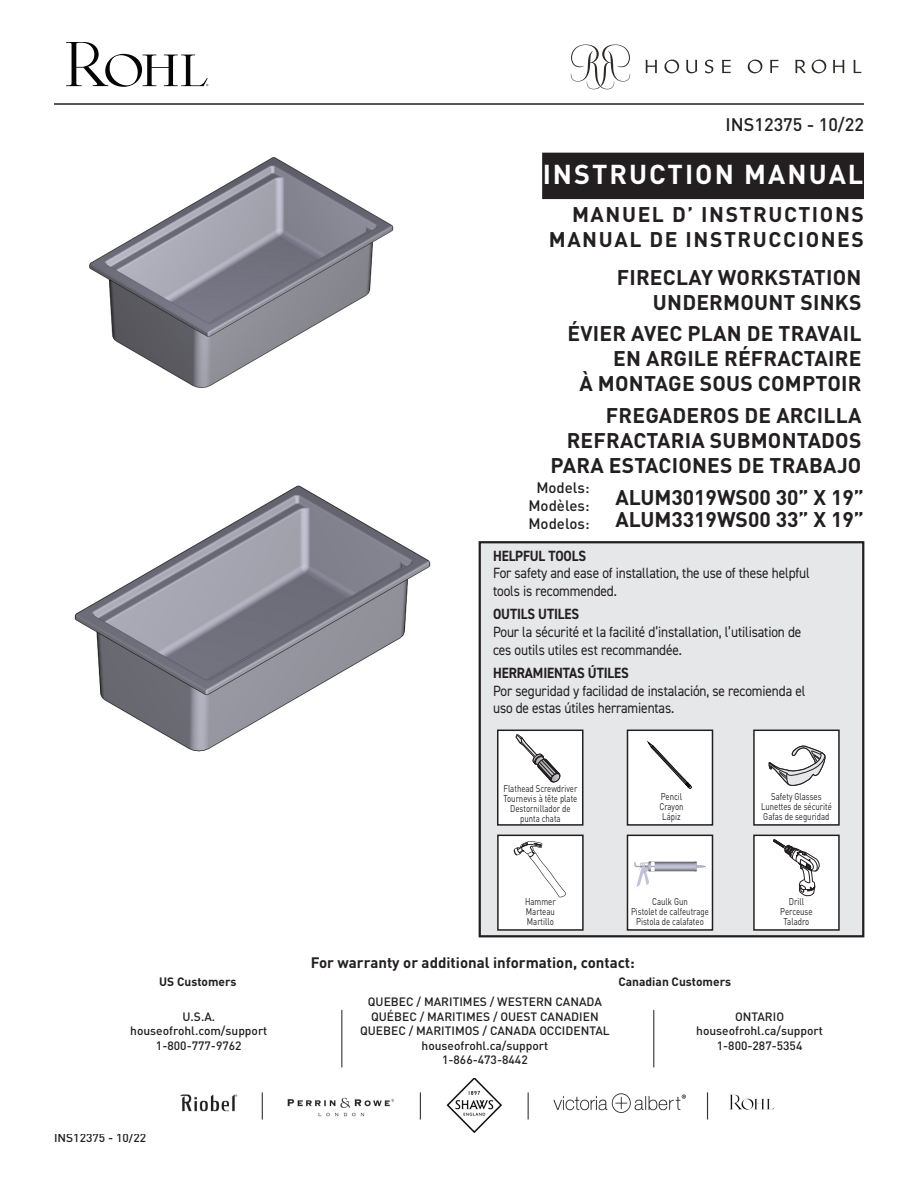
<style>
.page{position:relative;width:918px;height:1188px;background:#fff}
.page>*{position:absolute;margin:0;border:0;box-sizing:border-box;transform-origin:0 0}
.t1{font:700 27px "DIN Pro";letter-spacing:.075em;color:#fff}
.t2{font:700 21px "DIN Pro";letter-spacing:.01em;color:#231f20}
.t3{font:700 21px "DIN Pro";letter-spacing:.075em;color:#231f20}
.t4{font:500 18px "DIN Pro";color:#231f20}
.t5{font:700 15px "DIN Pro";color:#231f20}
.t6{font:500 15px "DIN Pro";color:#231f20}
.t7{font:14.85px/17.5px "DIN2014";letter-spacing:-.01em;color:#231f20;scale:.9 1}
.t8{font:500 12px "DIN Pro";color:#231f20}
.t9{font:700 12px "DIN Pro";color:#231f20}
.Tools{font:9.75px "DIN Pro";color:#231f20;scale:.8 1}
.s1{font-weight:700}
</style>
<div class="page">
<svg style="left:571px;top:44px;width:59px;height:45px"></svg>
<svg style="left:645px;top:60px;width:12px;height:13px"></svg>
<svg style="left:686px;top:60px;width:11px;height:13px"></svg>
<svg style="left:705px;top:60px;width:8px;height:13px"></svg>
<svg style="left:722px;top:60px;width:9px;height:13px"></svg>
<svg style="left:747px;top:60px;width:15px;height:13px"></svg>
<svg style="left:664px;top:60px;width:15px;height:13px"></svg>
<svg style="left:770px;top:60px;width:9px;height:13px"></svg>
<svg style="left:795px;top:60px;width:31px;height:13px"></svg>
<svg style="left:833px;top:60px;width:11px;height:13px"></svg>
<svg style="left:853px;top:60px;width:9px;height:13px"></svg>
<svg style="left:66px;top:42px;width:142px;height:45px"></svg>
<hr style="left:54px;top:103px;width:810px;height:2px;background:#231f20">
<div style="left:543px;top:153px;width:320px;height:45px;background:#231f20"></div>
<div style="left:542px;top:153px;width:322px;height:46px;border:2px solid #231f20"></div>
<img style="left:180px;top:1078px;width:594px;height:54px">
<hr style="left:341px;top:1010px;width:1px;height:57px;background:#231f20">
<hr style="left:653px;top:1010px;width:1px;height:57px;background:#231f20">
<div style="left:480px;top:542px;width:383px;height:394px;background:#e6e7e9"></div>
<div style="left:479px;top:541px;width:385px;height:396px;border:2px solid #231f20"></div>
<div style="left:498px;top:730px;width:85px;height:95px;background:#fff"></div>
<svg style="left:515px;top:734px;width:45px;height:49px"></svg>
<div style="left:497px;top:730px;width:87px;height:96px;border:2px solid #231f20"></div>
<div style="left:627px;top:730px;width:86px;height:95px;background:#fff"></div>
<svg style="left:646px;top:740px;width:46px;height:50px"></svg>
<div style="left:627px;top:730px;width:86px;height:96px;border:2px solid #231f20"></div>
<div style="left:754px;top:730px;width:85px;height:95px;background:#fff"></div>
<svg style="left:768px;top:745px;width:58px;height:41px"></svg>
<div style="left:753px;top:730px;width:87px;height:96px;border:2px solid #231f20"></div>
<div style="left:498px;top:835px;width:85px;height:95px;background:#fff"></div>
<div style="left:497px;top:835px;width:87px;height:96px;border:2px solid #231f20"></div>
<div style="left:627px;top:835px;width:86px;height:95px;background:#fff"></div>
<img style="left:634px;top:861px;width:72px;height:26px">
<div style="left:627px;top:835px;width:86px;height:96px;border:2px solid #231f20"></div>
<div style="left:754px;top:835px;width:85px;height:95px;background:#fff"></div>
<div style="left:753px;top:835px;width:87px;height:96px;border:2px solid #231f20"></div>
<svg style="left:773px;top:839px;width:47px;height:58px"></svg>
<svg style="left:514px;top:834px;width:52px;height:63px"></svg>
<img style="left:89px;top:157px;width:305px;height:231px">
<img style="left:74px;top:485px;width:357px;height:267px">
<p class="t4" style="left:726px;top:110px;width:140px">INS12375 - 10/22</p>
<p class="t1" style="left:543px;top:153px;width:322px">INSTRUCTION MANUAL</p>
<p class="t3" style="left:572px;top:198px;width:293px">MANUEL D’ INSTRUCTIONS</p>
<p class="t3" style="left:549px;top:223px;width:317px">MANUAL DE INSTRUCCIONES</p>
<p class="t2" style="left:617px;top:261px;width:246px">FIRECLAY WORKSTATION</p>
<p class="t2" style="left:653px;top:286px;width:210px">UNDERMOUNT SINKS</p>
<p class="t2" style="left:568px;top:317px;width:295px">ÉVIER AVEC PLAN DE TRAVAIL</p>
<p class="t2" style="left:613px;top:342px;width:250px">EN ARGILE RÉFRACTAIRE</p>
<p class="t2" style="left:579px;top:367px;width:284px">À MONTAGE SOUS COMPTOIR</p>
<p class="t2" style="left:606px;top:399px;width:257px">FREGADEROS DE ARCILLA</p>
<p class="t2" style="left:567px;top:424px;width:296px">REFRACTARIA SUBMONTADOS</p>
<p class="t2" style="left:551px;top:449px;width:312px">PARA ESTACIONES DE TRABAJO</p>
<p class="t6" style="left:536px;top:475px;width:55px">Models:</p>
<p class="t6" style="left:528px;top:493px;width:63px">Modèles:</p>
<p class="t6" style="left:528px;top:511px;width:63px">Modelos:</p>
<p class="t2" style="left:616px;top:481px;width:250px">ALUM3019WS00 30” X 19”</p>
<p class="t2" style="left:616px;top:503px;width:250px">ALUM3319WS00 33” X 19”</p>
<p class="t7" style="left:493px;top:547px;width:353px"><span class="s1">HELPFUL TOOLS<br></span>For safety and ease of installation, the use of these helpful tools is recommended.</p>
<p class="t7" style="left:493px;top:605px;width:344px"><span class="s1">OUTILS UTILES<br></span>Pour la sécurité et la facilité d’installation, l’utilisation de ces outils utiles est recommandée.</p>
<p class="t7" style="left:493px;top:664px;width:348px"><span class="s1">HERRAMIENTAS ÚTILES<br></span>Por seguridad y facilidad de instalación, se recomienda el uso de estas útiles herramientas.</p>
<p class="Tools" style="left:503px;top:781px;width:94px">Flathead Screwdriver</p>
<p class="Tools" style="left:503px;top:791px;width:94px">Tournevis à tête plate</p>
<p class="Tools" style="left:510px;top:801px;width:77px">Destornillador de</p>
<p class="Tools" style="left:520px;top:811px;width:52px">punta chata</p>
<p class="Tools" style="left:525px;top:894px;width:40px">Hammer</p>
<p class="Tools" style="left:526px;top:904px;width:38px">Marteau</p>
<p class="Tools" style="left:527px;top:914px;width:35px">Martillo</p>
<p class="Tools" style="left:661px;top:789px;width:28px">Pencil</p>
<p class="Tools" style="left:659px;top:799px;width:32px">Crayon</p>
<p class="Tools" style="left:662px;top:809px;width:24px">Lápiz</p>
<p class="Tools" style="left:652px;top:894px;width:46px">Caulk Gun</p>
<p class="Tools" style="left:631px;top:904px;width:99px">Pistolet de calfeutrage</p>
<p class="Tools" style="left:636px;top:914px;width:86px">Pistola de calafateo</p>
<p class="t5" style="left:311px;top:951px;width:326px">For warranty or additional information, contact:</p>
<p class="Tools" style="left:771px;top:789px;width:64px">Safety Glasses</p>
<p class="Tools" style="left:761px;top:799px;width:90px">Lunettes de sécurité</p>
<p class="Tools" style="left:763px;top:809px;width:84px">Gafas de seguridad</p>
<p class="Tools" style="left:789px;top:894px;width:20px">Drill</p>
<p class="Tools" style="left:780px;top:904px;width:42px">Perceuse</p>
<p class="Tools" style="left:784px;top:914px;width:34px">Taladro</p>
<p class="t9" style="left:159px;top:973px;width:79px">US Customers</p>
<p class="t9" style="left:618px;top:973px;width:114px">Canadian Customers</p>
<p class="t8" style="left:182px;top:1007px;width:34px">U.S.A.</p>
<p class="t8" style="left:130px;top:1021px;width:139px">houseofrohl.com/support</p>
<p class="t8" style="left:156px;top:1036px;width:87px">1-800-777-9762</p>
<p class="t8" style="left:368px;top:992px;width:235px">QUEBEC / MARITIMES / WESTERN CANADA</p>
<p class="t8" style="left:371px;top:1007px;width:229px">QUÉBEC / MARITIMES / OUEST CANADIEN</p>
<p class="t8" style="left:360px;top:1021px;width:251px">QUEBEC / MARITIMOS / CANADA OCCIDENTAL</p>
<p class="t8" style="left:422px;top:1036px;width:128px">houseofrohl.ca/support</p>
<p class="t8" style="left:442px;top:1050px;width:87px">1-866-473-8442</p>
<p class="t8" style="left:735px;top:1007px;width:51px">ONTARIO</p>
<p class="t8" style="left:696px;top:1021px;width:128px">houseofrohl.ca/support</p>
<p class="t8" style="left:717px;top:1036px;width:87px">1-800-287-5354</p>
<p class="t8" style="left:54px;top:1128px;width:94px">INS12375 - 10/22</p>
</div>
